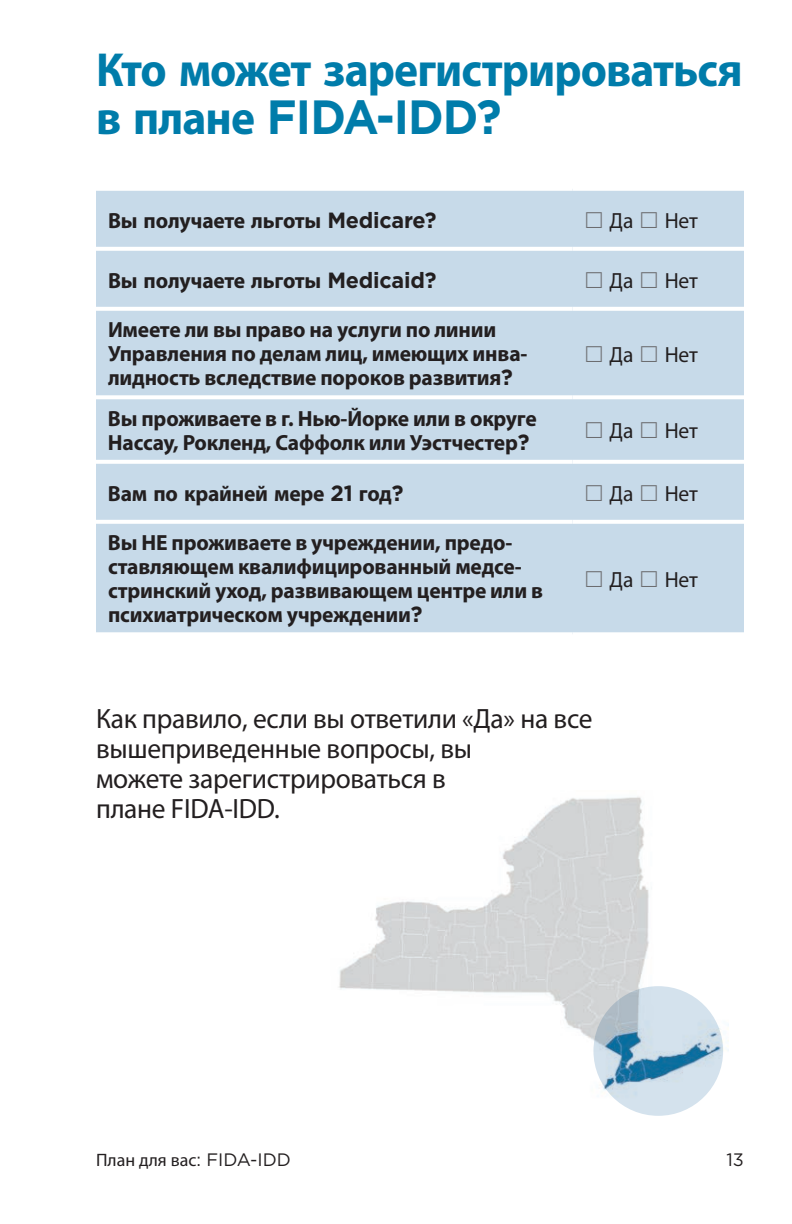
<style>
.page{position:relative;width:792px;height:1224px;background:#fff}
.page>*{position:absolute;margin:0;border:0;box-sizing:border-box;transform-origin:0 0}
.t1{font:700 48px "Myriad Pro";letter-spacing:-.02em;color:#007caa;scale:.95 1}
.t2{font:700 48px "Gotham";letter-spacing:-.02em;color:#007caa;scale:.95 1}
.t3{font:28px/30px "Myriad Pro";letter-spacing:-.01em;color:#231f20}
.t4{font:700 22px/24px "Myriad Pro";letter-spacing:-.01em;color:#231f20}
.t5{font:22px "Myriad Pro";letter-spacing:-.01em;color:#231f20}
.t6{font:18px "Myriad Pro";color:#231f20}
.t7{font:18px "Gotham";color:#231f20}
.s1{font-family:"Myriad Pro"}
.s2{font-family:"Gotham"}
</style>
<div class="page">
<div style="left:96px;top:191px;width:648px;height:441px;background:#c7dae9"></div>
<hr style="left:96px;top:247px;width:476px;height:4px;background:#fff">
<hr style="left:572px;top:247px;width:172px;height:4px;background:#fff">
<hr style="left:96px;top:307px;width:476px;height:4px;background:#fff">
<hr style="left:572px;top:307px;width:172px;height:4px;background:#fff">
<svg style="left:96px;top:395px;width:476px;height:4px"></svg>
<svg style="left:572px;top:395px;width:172px;height:4px"></svg>
<hr style="left:96px;top:460px;width:476px;height:4px;background:#fff">
<hr style="left:572px;top:460px;width:172px;height:4px;background:#fff">
<hr style="left:96px;top:520px;width:476px;height:4px;background:#fff">
<hr style="left:572px;top:520px;width:172px;height:4px;background:#fff">
<svg style="left:96px;top:632px;width:476px;height:1px"></svg>
<svg style="left:572px;top:632px;width:172px;height:2px"></svg>
<img style="left:339px;top:797px;width:384px;height:303px">
<svg style="left:593px;top:986px;width:130px;height:130px;background:#b0c9da"></svg>
<svg style="left:586px;top:211px;width:16px;height:17px"></svg>
<svg style="left:641px;top:211px;width:16px;height:17px"></svg>
<svg style="left:586px;top:271px;width:16px;height:17px"></svg>
<svg style="left:641px;top:271px;width:16px;height:17px"></svg>
<svg style="left:586px;top:346px;width:16px;height:16px"></svg>
<svg style="left:641px;top:346px;width:16px;height:16px"></svg>
<svg style="left:586px;top:422px;width:16px;height:16px"></svg>
<svg style="left:641px;top:422px;width:16px;height:16px"></svg>
<svg style="left:586px;top:484px;width:16px;height:17px"></svg>
<svg style="left:641px;top:484px;width:16px;height:17px"></svg>
<svg style="left:586px;top:571px;width:16px;height:16px"></svg>
<svg style="left:641px;top:571px;width:16px;height:16px"></svg>
<h1 class="t1" style="left:96px;top:43px;width:682px">Кто может зарегистрироваться</h1>
<h1 class="t2" style="left:96px;top:86px;width:428px"><span class="s1">в плане</span> FIDA-IDD?</h1>
<p class="t4" style="left:108px;top:208px;width:330px">Вы получаете льготы <span class="s2">Medicare?</span></p>
<p class="t5" style="left:610px;top:208px;width:25px">Да</p>
<p class="t5" style="left:665px;top:208px;width:35px">Нет</p>
<p class="t4" style="left:108px;top:268px;width:330px">Вы получаете льготы <span class="s2">Medicaid?</span></p>
<p class="t5" style="left:610px;top:268px;width:25px">Да</p>
<p class="t5" style="left:665px;top:268px;width:35px">Нет</p>
<p class="t4" style="left:108px;top:318px;width:421px">Имеете ли вы право на услуги по линии<br>Управления по делам лиц, имеющих инва&shy;лидность вследствие пороков развития<span class="s2">?</span></p>
<p class="t5" style="left:610px;top:342px;width:25px">Да</p>
<p class="t5" style="left:665px;top:342px;width:35px">Нет</p>
<p class="t4" style="left:108px;top:407px;width:430px">Вы проживаете в г. Нью-Йорке или в округе<br>Нассау, Рокленд, Саффолк или Уэстчестер<span class="s2">?</span></p>
<p class="t5" style="left:610px;top:419px;width:25px">Да</p>
<p class="t5" style="left:665px;top:419px;width:35px">Нет</p>
<p class="t4" style="left:108px;top:482px;width:297px">Вам по крайней мере <span class="s2">21</span> год<span class="s2">?</span></p>
<p class="t5" style="left:610px;top:481px;width:25px">Да</p>
<p class="t5" style="left:665px;top:481px;width:35px">Нет</p>
<p class="t4" style="left:108px;top:531px;width:437px">Вы НЕ проживаете в учреждении, предо&shy;ставляющем квалифицированный медсе&shy;стринский уход, развивающем центре или в психиатрическом учреждении<span class="s2">?</span></p>
<p class="t5" style="left:610px;top:567px;width:25px">Да</p>
<p class="t5" style="left:665px;top:567px;width:35px">Нет</p>
<p class="t3" style="left:96px;top:705px;width:498px">Как правило, если вы ответили «Да» на все вышеприведенные вопросы, вы<br>можете зарегистрироваться в<br>плане FIDA-IDD.</p>
<p class="t6" style="left:96px;top:1151px;width:196px">План для вас<span class="s2">: FIDA-IDD</span></p>
<p class="t7" style="left:727px;top:1149px;width:19px">13</p>
</div>
